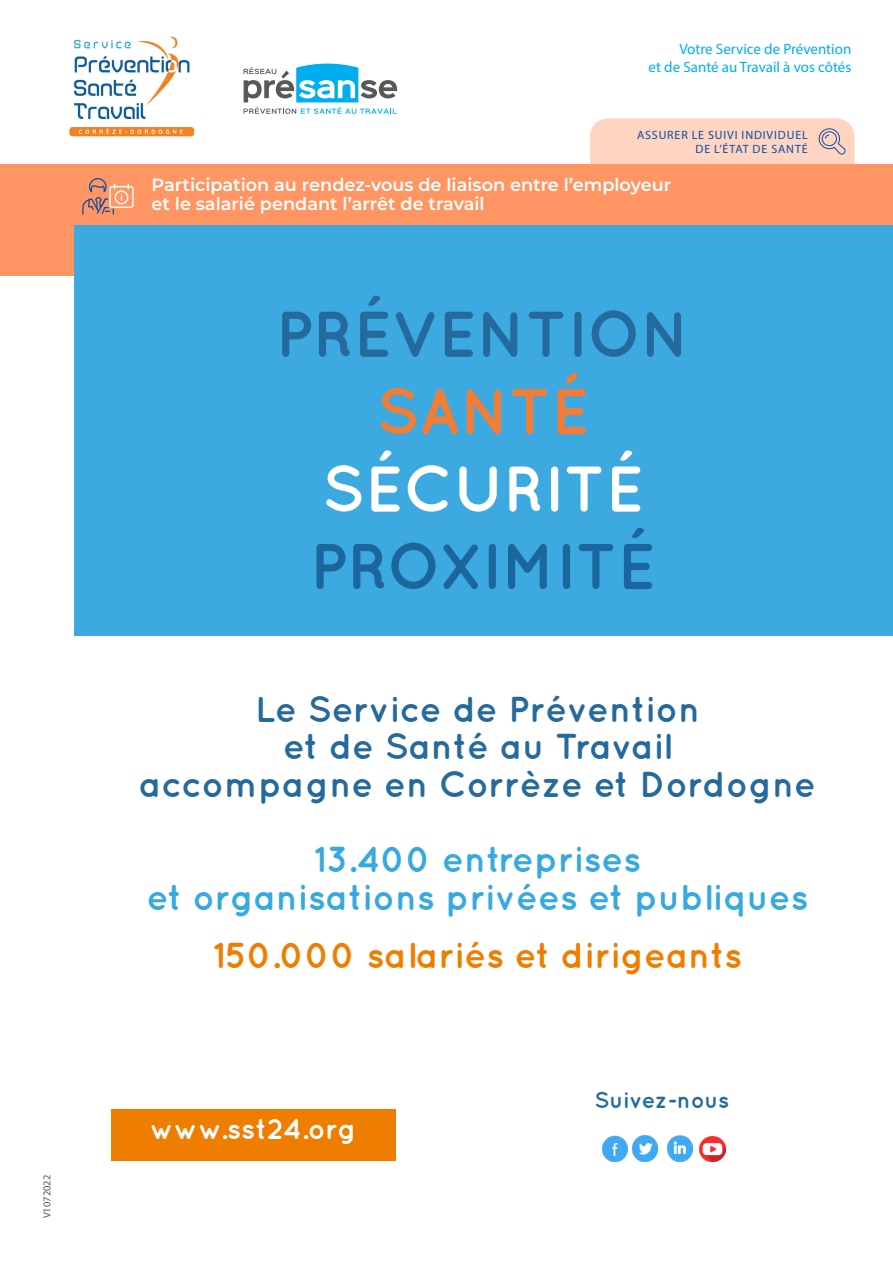
<style>
.page{position:relative;width:893px;height:1263px;background:#fff}
.page>*{position:absolute;margin:0;border:0;box-sizing:border-box;transform-origin:0 0}
.t1{font:700 64.5px "Quicksand";color:#246a9c}
.t2{font:700 64.5px "Quicksand";color:#1c669e}
.t3{font:700 64.5px "Quicksand";color:#fff}
.t4{font:700 64.5px "Quicksand";letter-spacing:-.005em;color:#f37d36}
.t5{font:700 36px/58.5px "Quicksand";color:#36a9e1;text-align:center}
.t6{font:700 36px/37.5px "Quicksand";color:#246a9c;text-align:center}
.t7{font:700 28.5px "Quicksand";letter-spacing:-.01em;color:#fff}
.t8{font:700 22.5px "Quicksand";color:#246a9c}
.t9{font:600 17.7px/18.9px "Montserrat";color:#fff}
.t10{font:15px/18px "Myriad Pro";color:#00aeef;text-align:right}
.t11{font:12px/13.5px "Myriad Pro";letter-spacing:.07em;color:#0d4da1;text-align:right}
.t12{font:10.5px "Myriad Pro";color:#57585a}
.s1{color:#ef7d00}
</style>
<div class="page">
<div style="left:590px;top:118px;width:264px;height:80px;background:#ffd5c1;border-radius:18px"></div>
<svg style="left:818px;top:128px;width:28px;height:27px"></svg>
<svg style="left:244px;top:64px;width:153px;height:50px"></svg>
<div style="left:0;top:164px;width:893px;height:111px;background:#ff9563"></div>
<svg style="left:82px;top:178px;width:52px;height:37px"></svg>
<img style="left:69px;top:36px;width:126px;height:101px">
<div style="left:74px;top:225px;width:819px;height:411px;background:#3ca9e0"></div>
<img style="left:602px;top:1135px;width:26px;height:26px">
<img style="left:632px;top:1135px;width:26px;height:26px">
<img style="left:667px;top:1135px;width:26px;height:26px">
<img style="left:699px;top:1136px;width:26px;height:25px">
<div style="left:111px;top:1110px;width:284px;height:51px;background:#ef7d00"></div>
<p class="t12" style="left:40px;top:1218px;width:45px;rotate:-90deg">V1072022</p>
<p class="t10" style="left:649px;top:40px;width:204px">Votre Service de Prévention<br>et de Santé au Travail à vos côtés</p>
<p class="t11" style="left:637px;top:128px;width:172px">ASSURER LE SUIVI INDIVIDUEL<br>DE L’ÉTAT DE SANTÉ</p>
<p class="t9" style="left:152px;top:175px;width:521px">Participation au rendez-vous de liaison entre l’employeur et le salarié pendant l’arrêt de travail</p>
<p class="t1" style="left:275px;top:296px;width:416px">PRÉVENTION</p>
<p class="t4" style="left:376px;top:373px;width:214px">SANTÉ</p>
<p class="t3" style="left:322px;top:450px;width:323px">SÉCURITÉ</p>
<p class="t2" style="left:310px;top:528px;width:347px">PROXIMITÉ</p>
<p class="t6" style="left:255px;top:689px;width:447px">Le Service de Prévention et de Santé au Travail</p>
<p class="t6" style="left:139px;top:764px;width:678px">accompagne en Corrèze et Dordogne</p>
<p class="t5" style="left:314px;top:829px;width:328px">13.400 entreprises</p>
<p class="t5" style="left:147px;top:866px;width:663px">et organisations privées et publiques<br><span class="s1">150.000 salariés et dirigeants</span></p>
<p class="t7" style="left:150px;top:1112px;width:208px">www.sst24.org</p>
<p class="t8" style="left:594px;top:1086px;width:136px">Suivez-nous</p>
</div>
